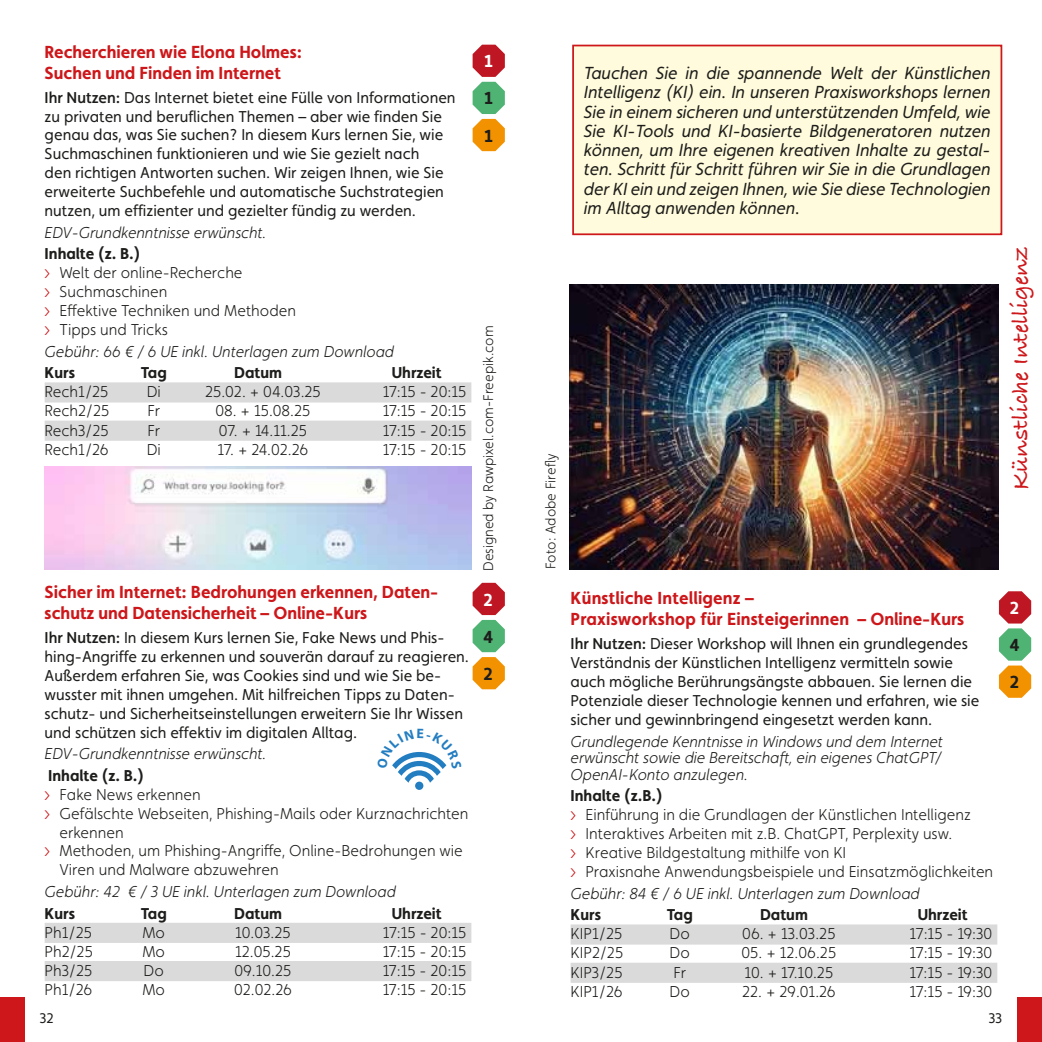
<style>
.page{position:relative;width:1042px;height:1042px;background:#fff}
.page>*{position:absolute;margin:0;border:0;box-sizing:border-box;transform-origin:0 0}
.t1{font:700 24.5px "Bradley Hand ITC";color:#cd171a}
.t2{font:italic 17.5px/19.2px "Faricy New";color:#1d1d1b;text-align:justify}
.t3{font:700 17.5px/21px "Faricy New";color:#cd171a}
.t4{font:700 17.5px/37.1px "Faricy New";color:#1d1d1b}
.t5{font:700 17.5px "Faricy New";color:#fff}
.t6{font:15.75px/18.9px "Faricy New";color:#1d1d1b}
.t7{font:300 15.75px/18.9px "Faricy New";color:#1d1d1b}
.t8{font:italic 300 15.75px/16.6px "Faricy New";color:#1d1d1b;text-align:justify}
.t9{font:700 15.75px "Faricy New";color:#1d1d1b}
.t10{font:300 14px "Faricy New";color:#1d1d1b}
.t11{font:14px "Faricy New";color:#1d1d1b}
.s1{font-weight:500}
.s2{font-weight:700}
.s3{font-family:"Gill Sans";font-size:19.25px;color:#cd171a}
</style>
<div class="page">
<div style="left:0;top:997px;width:25px;height:45px;background:#cd171a"></div>
<div style="left:1017px;top:997px;width:25px;height:45px;background:#cd171a"></div>
<div style="left:45px;top:382px;width:426px;height:20px;background:#dadada"></div>
<div style="left:45px;top:421px;width:426px;height:20px;background:#dadada"></div>
<div style="left:45px;top:923px;width:426px;height:20px;background:#dadada"></div>
<div style="left:45px;top:961px;width:426px;height:20px;background:#dadada"></div>
<svg style="left:472px;top:45px;width:33px;height:106px"></svg>
<svg style="left:472px;top:583px;width:33px;height:106px"></svg>
<img style="left:45px;top:466px;width:426px;height:103px">
<div style="left:570px;top:924px;width:427px;height:20px;background:#dadada"></div>
<div style="left:570px;top:962px;width:427px;height:21px;background:#dadada"></div>
<svg style="left:999px;top:591px;width:32px;height:107px"></svg>
<div style="left:573px;top:46px;width:428px;height:188px;background:#fffbdc"></div>
<div style="left:572px;top:45px;width:430px;height:190px;border:2px solid #cd171a"></div>
<img style="left:570px;top:285px;width:428px;height:284px">
<svg style="left:392px;top:752px;width:55px;height:38px"></svg>
<p class="t3" style="left:45px;top:41px;width:259px">Recherchieren wie Elona Holmes:<br>Suchen und Finden im Internet</p>
<p class="t6" style="left:45px;top:88px;width:412px"><span class="s1">Ihr Nutzen:</span> Das Internet bietet eine Fülle von Informationen zu privaten und beruflichen Themen – aber wie finden Sie genau das, was Sie suchen? In diesem Kurs lernen Sie, wie Suchmaschinen funktionieren und wie Sie gezielt nach<br>den richtigen Antworten suchen. Wir zeigen Ihnen, wie Sie erweiterte Suchbefehle und automatische Suchstrategien nutzen, um effizienter und gezielter fündig zu werden.</p>
<p class="t8" style="left:45px;top:224px;width:223px">EDV-Grundkenntnisse erwünscht.</p>
<p class="t7" style="left:45px;top:244px;width:253px"><span class="s2">Inhalte (z. B.)<br></span><span class="s3">›</span> Welt der online-Recherche<br><span class="s3">›</span> Suchmaschinen<br><span class="s3">›</span> Effektive Techniken und Methoden <span class="s3">›</span> Tipps und Tricks</p>
<p class="t8" style="left:45px;top:343px;width:351px">Gebühr: 66 € / 6 UE inkl. Unterlagen zum Download</p>
<p class="t9" style="left:45px;top:363px;width:32px">Kurs</p>
<p class="t9" style="left:141px;top:363px;width:28px">Tag</p>
<p class="t9" style="left:234px;top:363px;width:49px">Datum</p>
<p class="t9" style="left:392px;top:363px;width:51px">Uhrzeit</p>
<p class="t7" style="left:45px;top:382px;width:65px">Rech1/25</p>
<p class="t7" style="left:147px;top:382px;width:16px">Di</p>
<p class="t7" style="left:205px;top:382px;width:117px">25.02. + 04.03.25</p>
<p class="t7" style="left:383px;top:382px;width:85px">17:15 - 20:15</p>
<p class="t7" style="left:45px;top:401px;width:66px">Rech2/25</p>
<p class="t7" style="left:147px;top:401px;width:14px">Fr</p>
<p class="t7" style="left:215px;top:401px;width:96px">08. + 15.08.25</p>
<p class="t7" style="left:383px;top:401px;width:85px">17:15 - 20:15</p>
<p class="t7" style="left:45px;top:421px;width:66px">Rech3/25</p>
<p class="t7" style="left:147px;top:421px;width:14px">Fr</p>
<p class="t7" style="left:219px;top:421px;width:90px">07. + 14.11.25</p>
<p class="t7" style="left:383px;top:421px;width:85px">17:15 - 20:15</p>
<p class="t7" style="left:45px;top:440px;width:66px">Rech1/26</p>
<p class="t7" style="left:147px;top:440px;width:16px">Di</p>
<p class="t7" style="left:218px;top:440px;width:92px">17. + 24.02.26</p>
<p class="t7" style="left:383px;top:440px;width:85px">17:15 - 20:15</p>
<p class="t3" style="left:45px;top:581px;width:395px">Sicher im Internet: Bedrohungen erkennen, Daten&shy;schutz und Datensicherheit – Online-Kurs</p>
<p class="t6" style="left:45px;top:628px;width:426px"><span class="s1">Ihr Nutzen:</span> In diesem Kurs lernen Sie, Fake News und Phis&shy;hing-Angriffe zu erkennen und souverän darauf zu reagieren.<br>Außerdem erfahren Sie, was Cookies sind und wie Sie be&shy;wusster mit ihnen umgehen. Mit hilfreichen Tipps zu Daten&shy;schutz- und Sicherheitseinstellungen erweitern Sie Ihr Wissen und schützen sich effektiv im digitalen Alltag.</p>
<p class="t8" style="left:45px;top:745px;width:223px">EDV-Grundkenntnisse erwünscht.</p>
<p class="t9" style="left:48px;top:766px;width:98px">Inhalte (z. B.)</p>
<p class="t7" style="left:45px;top:785px;width:158px"><span class="s3">›</span> Fake News erkennen</p>
<p class="t7" style="left:45px;top:804px;width:425px"><span class="s3">›</span> Gefälschte Webseiten, Phishing-Mails oder Kurznachrichten</p>
<p class="t7" style="left:60px;top:822px;width:66px">erkennen</p>
<p class="t7" style="left:45px;top:841px;width:420px"><span class="s3">›</span> Methoden, um Phishing-Angriffe, Online-Bedrohungen wie</p>
<p class="t7" style="left:60px;top:860px;width:221px">Viren und Malware abzuwehren</p>
<p class="t8" style="left:45px;top:883px;width:353px">Gebühr: 42 € / 3 UE inkl. Unterlagen zum Download</p>
<p class="t9" style="left:45px;top:903px;width:32px">Kurs</p>
<p class="t9" style="left:141px;top:903px;width:28px">Tag</p>
<p class="t9" style="left:234px;top:903px;width:49px">Datum</p>
<p class="t9" style="left:392px;top:903px;width:51px">Uhrzeit</p>
<p class="t7" style="left:45px;top:923px;width:49px">Ph1/25</p>
<p class="t7" style="left:142px;top:923px;width:24px">Mo</p>
<p class="t7" style="left:235px;top:923px;width:57px">10.03.25</p>
<p class="t7" style="left:383px;top:923px;width:85px">17:15 - 20:15</p>
<p class="t7" style="left:45px;top:942px;width:50px">Ph2/25</p>
<p class="t7" style="left:142px;top:942px;width:24px">Mo</p>
<p class="t7" style="left:235px;top:942px;width:57px">12.05.25</p>
<p class="t7" style="left:383px;top:942px;width:85px">17:15 - 20:15</p>
<p class="t7" style="left:45px;top:961px;width:49px">Ph3/25</p>
<p class="t7" style="left:144px;top:961px;width:22px">Do</p>
<p class="t7" style="left:234px;top:961px;width:59px">09.10.25</p>
<p class="t7" style="left:383px;top:961px;width:85px">17:15 - 20:15</p>
<p class="t7" style="left:45px;top:980px;width:49px">Ph1/26</p>
<p class="t7" style="left:142px;top:980px;width:24px">Mo</p>
<p class="t7" style="left:234px;top:980px;width:59px">02.02.26</p>
<p class="t7" style="left:383px;top:980px;width:85px">17:15 - 20:15</p>
<p class="t5" style="left:484px;top:51px;width:10px">1</p>
<p class="t4" style="left:484px;top:80px;width:10px">1<br>1</p>
<p class="t10" style="left:480px;top:571px;width:247px;rotate:-90deg">Designed by Rawpixel.com-Freepik.com</p>
<p class="t5" style="left:483px;top:589px;width:11px">2</p>
<p class="t4" style="left:483px;top:618px;width:12px">4<br>2</p>
<p class="t2" style="left:584px;top:63px;width:408px">Tauchen Sie in die spannende Welt der Künstlichen Intelligenz (KI) ein. In unseren Praxisworkshops lernen Sie in einem sicheren und unterstützenden Umfeld, wie Sie KI-Tools und KI-basierte Bildgeneratoren nutzen können, um Ihre eigenen kreativen Inhalte zu gestal&shy;ten. Schritt für Schritt führen wir Sie in die Grundlagen der KI ein und zeigen Ihnen, wie Sie diese Technologien im Alltag anwenden können.</p>
<p class="t10" style="left:542px;top:569px;width:117px;rotate:-90deg">Foto: Adobe Firefly</p>
<p class="t3" style="left:570px;top:587px;width:395px">Künstliche Intelligenz –<br>Praxisworkshop für Einsteigerinnen – Online-Kurs</p>
<p class="t6" style="left:570px;top:634px;width:410px"><span class="s1">Ihr Nutzen:</span> Dieser Workshop will Ihnen ein grundlegendes Verständnis der Künstlichen Intelligenz vermitteln sowie auch mögliche Berührungsängste abbauen. Sie lernen die Potenziale dieser Technologie kennen und erfahren, wie sie sicher und gewinnbringend eingesetzt werden kann.</p>
<p class="t8" style="left:570px;top:733px;width:374px">Grundlegende Kenntnisse in Windows und dem Internet erwünscht sowie die Bereitschaft, ein eigenes ChatGPT/ OpenAI-Konto anzulegen.</p>
<p class="t7" style="left:570px;top:786px;width:424px"><span class="s2">Inhalte (z.B.)<br></span><span class="s3">›</span> Einführung in die Grundlagen der Künstlichen Intelligenz<br><span class="s3">›</span> Interaktives Arbeiten mit z.B. ChatGPT, Perplexity usw.<br><span class="s3">›</span> Kreative Bildgestaltung mithilfe von KI<br><span class="s3">›</span> Praxisnahe Anwendungsbeispiele und Einsatzmöglichkeiten</p>
<p class="t8" style="left:570px;top:885px;width:350px">Gebühr: 84 € / 6 UE inkl. Unterlagen zum Download</p>
<p class="t9" style="left:570px;top:905px;width:32px">Kurs</p>
<p class="t9" style="left:667px;top:905px;width:28px">Tag</p>
<p class="t9" style="left:760px;top:905px;width:49px">Datum</p>
<p class="t9" style="left:918px;top:905px;width:51px">Uhrzeit</p>
<p class="t7" style="left:570px;top:924px;width:53px">KIP1/25</p>
<p class="t7" style="left:669px;top:924px;width:22px">Do</p>
<p class="t7" style="left:742px;top:924px;width:95px">06. + 13.03.25</p>
<p class="t7" style="left:909px;top:924px;width:84px">17:15 - 19:30</p>
<p class="t7" style="left:570px;top:943px;width:54px">KIP2/25</p>
<p class="t7" style="left:669px;top:943px;width:22px">Do</p>
<p class="t7" style="left:741px;top:943px;width:96px">05. + 12.06.25</p>
<p class="t7" style="left:909px;top:943px;width:84px">17:15 - 19:30</p>
<p class="t7" style="left:570px;top:962px;width:54px">KIP3/25</p>
<p class="t7" style="left:673px;top:962px;width:14px">Fr</p>
<p class="t7" style="left:744px;top:962px;width:90px">10. + 17.10.25</p>
<p class="t7" style="left:909px;top:962px;width:84px">17:15 - 19:30</p>
<p class="t7" style="left:570px;top:982px;width:53px">KIP1/26</p>
<p class="t7" style="left:669px;top:982px;width:22px">Do</p>
<p class="t7" style="left:742px;top:982px;width:95px">22. + 29.01.26</p>
<p class="t7" style="left:909px;top:982px;width:84px">17:15 - 19:30</p>
<h1 class="t1" style="left:1006px;top:490px;width:246px;rotate:-90deg">Künstliche Intelligenz</h1>
<p class="t5" style="left:1010px;top:597px;width:11px">2</p>
<p class="t4" style="left:1009px;top:626px;width:12px">4<br>2</p>
<p class="t11" style="left:40px;top:1009px;width:16px">32</p>
<p class="t11" style="left:989px;top:1009px;width:15px">33</p>
</div>
